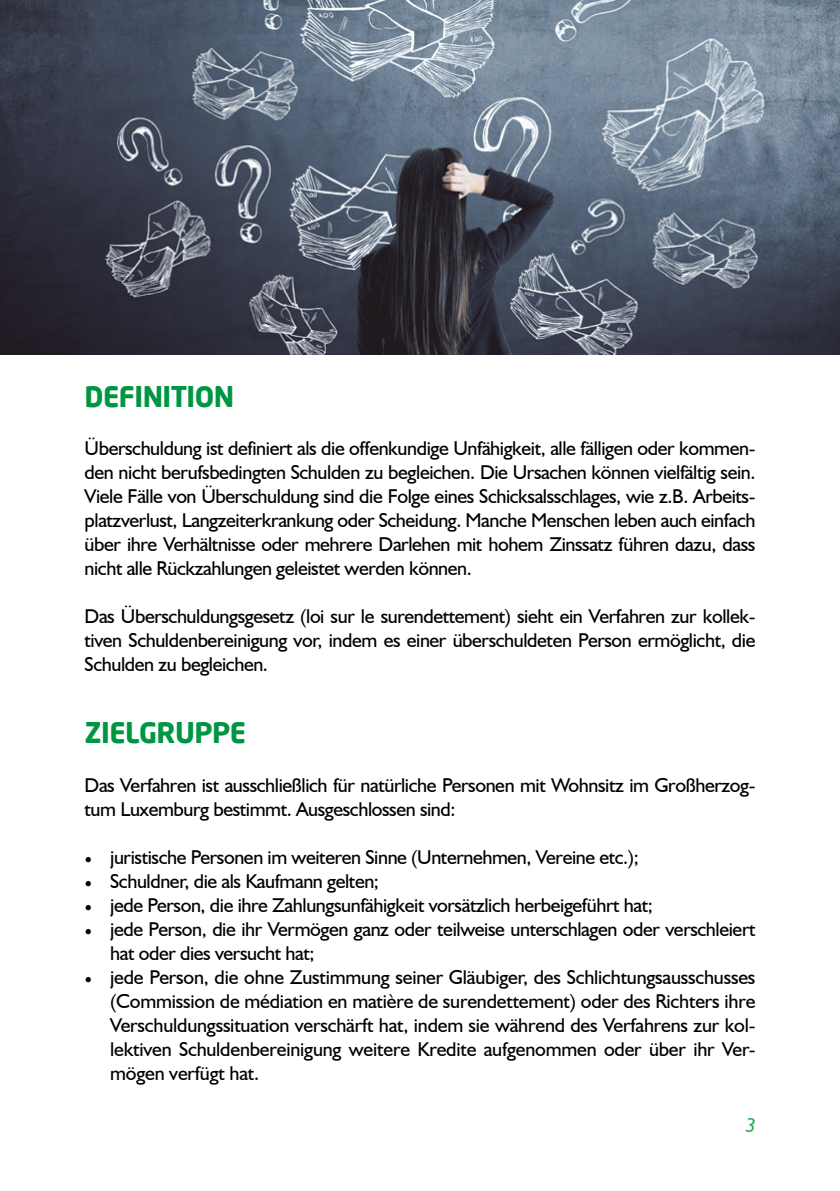
<style>
.page{position:relative;width:840px;height:1191px;background:#fff}
.page>*{position:absolute;margin:0;border:0;box-sizing:border-box;transform-origin:0 0}
.t1{font:700 28px "Neo Sans";letter-spacing:-.02em;color:#009641}
.t2{font:20px/24px "Humanist 521 BT";letter-spacing:-.02em;color:#000;text-align:justify}
.t3{font:italic 20px "Humanist 521 BT";color:#30ab5c}
.s1{font-family:"Minion Pro"}
</style>
<div class="page">
<img style="left:0;top:0;width:839px;height:355px">
<h1 class="t1" style="left:84px;top:379px;width:151px">DEFINITION</h1>
<p class="t2" style="left:84px;top:436px;width:672px">Überschuldung ist definiert als die offenkundige Unfähigkeit, alle fälligen oder kommen&shy;den nicht berufsbedingten Schulden zu begleichen. Die Ursachen können vielfältig sein.<br>Viele Fälle von Überschuldung sind die Folge eines Schicksalsschlages, wie z.B. Arbeits&shy;platzverlust, Langzeiterkrankung oder Scheidung. Manche Menschen leben auch einfach über ihre Verhältnisse oder mehrere Darlehen mit hohem Zinssatz führen dazu, dass nicht alle Rückzahlungen geleistet werden können.</p>
<p class="t2" style="left:84px;top:604px;width:672px">Das Überschuldungsgesetz (loi sur le surendettement) sieht ein Verfahren zur kollek&shy;tiven Schuldenbereinigung vor, indem es einer überschuldeten Person ermöglicht, die Schulden zu begleichen.</p>
<h1 class="t1" style="left:84px;top:715px;width:163px">ZIELGRUPPE</h1>
<p class="t2" style="left:84px;top:772px;width:672px">Das Verfahren ist ausschließlich für natürliche Personen mit Wohnsitz im Großherzog&shy;tum Luxemburg bestimmt. Ausgeschlossen sind:</p>
<p class="t2" style="left:84px;top:844px;width:555px"><span class="s1">•</span> juristische Personen im weiteren Sinne (Unternehmen, Vereine etc.);</p>
<p class="t2" style="left:84px;top:868px;width:296px"><span class="s1">•</span> Schuldner, die als Kaufmann gelten;</p>
<p class="t2" style="left:84px;top:892px;width:569px"><span class="s1">•</span> jede Person, die ihre Zahlungsunfähigkeit vorsätzlich herbeigeführt hat;</p>
<p class="t2" style="left:110px;top:916px;width:646px;text-indent:-26px"><span class="s1">•</span> jede Person, die ihr Vermögen ganz oder teilweise unterschlagen oder verschleiert hat oder dies versucht hat;</p>
<p class="t2" style="left:110px;top:964px;width:646px;text-indent:-26px"><span class="s1">•</span> jede Person, die ohne Zustimmung seiner Gläubiger, des Schlichtungsausschusses (Commission de médiation en matière de surendettement) oder des Richters ihre Verschuldungssituation verschärft hat, indem sie während des Verfahrens zur kol&shy;lektiven Schuldenbereinigung weitere Kredite aufgenommen oder über ihr Ver&shy;mögen verfügt hat.</p>
<p class="t3" style="left:745px;top:1112px;width:12px">3</p>
</div>
